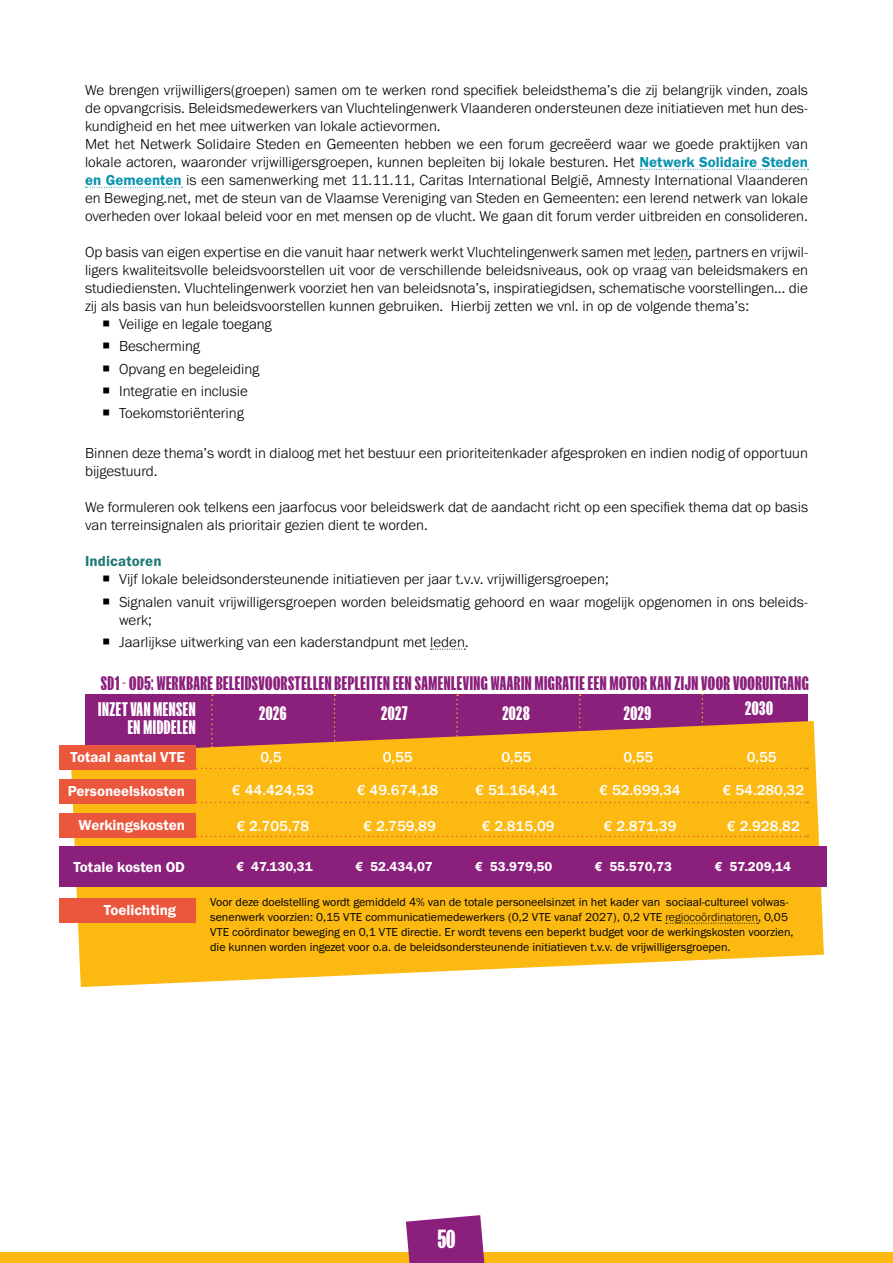
<style>
.page{position:relative;width:893px;height:1263px;background:#fff}
.page>*{position:absolute;margin:0;border:0;box-sizing:border-box;transform-origin:0 0}
.t1{font:700 24px "FK Screamer";color:#fff}
.t2{font:700 18px "FK Screamer";letter-spacing:.03em;color:#8a1f7c}
.t3{font:700 18px/18px "FK Screamer";letter-spacing:.03em;color:#fff;text-align:right}
.t4{font:300 15px/18px "Franklin Gothic URW";color:#000}
.t5{font:500 15px "Franklin Gothic URW";color:#fff}
.t6{font:15px "Franklin Gothic URW Dem";color:#fff}
.t7{font:15px "Franklin Gothic URW Dem";letter-spacing:.01em;color:#1f7975}
.t8{font:13.5px "Franklin Gothic URW Dem";color:#fff}
.t9{font:12px/15px "Franklin Gothic URW Boo";color:#000}
.s1{font-family:"Franklin Gothic URW Dem";font-weight:400;color:#0793ad}
.s2{font-family:"Franklin Gothic URW";font-weight:300}
</style>
<div class="page">
<div style="left:0;top:1252px;width:893px;height:11px;background:#fbb911"></div>
<svg style="left:406px;top:1215px;width:79px;height:48px;background:#973888"></svg>
<svg style="left:640px;top:169px;width:168px;height:1px"></svg>
<svg style="left:85px;top:187px;width:97px;height:1px"></svg>
<svg style="left:654px;top:259px;width:35px;height:1px"></svg>
<svg style="left:431px;top:649px;width:34px;height:1px"></svg>
<div style="left:85px;top:694px;width:723px;height:149px;background:#8a1f7c"></div>
<svg style="left:71px;top:721px;width:753px;height:266px;fill:#fbb911"></svg>
<div style="left:60px;top:746px;width:136px;height:24px;background:#eb573d"></div>
<div style="left:60px;top:779px;width:136px;height:25px;background:#eb573d"></div>
<div style="left:60px;top:813px;width:136px;height:24px;background:#eb573d"></div>
<div style="left:60px;top:898px;width:136px;height:24px;background:#eb573d"></div>
<div style="left:60px;top:847px;width:767px;height:40px;background:#8a1f7c"></div>
<svg style="left:196px;top:768px;width:612px;height:1px"></svg>
<svg style="left:211px;top:694px;width:2px;height:54px"></svg>
<svg style="left:334px;top:694px;width:1px;height:68px"></svg>
<svg style="left:456px;top:694px;width:2px;height:68px"></svg>
<svg style="left:579px;top:694px;width:2px;height:68px"></svg>
<svg style="left:702px;top:689px;width:1px;height:68px"></svg>
<svg style="left:196px;top:802px;width:612px;height:1px"></svg>
<svg style="left:196px;top:836px;width:612px;height:1px"></svg>
<svg style="left:666px;top:923px;width:93px;height:1px"></svg>
<p class="t4" style="left:85px;top:81px;width:724px">We brengen vrijwilligers(groepen) samen om te werken rond specifiek beleidsthema’s die zij belangrijk vinden, zoals de opvangcrisis. Beleidsmedewerkers van Vluchtelingenwerk Vlaanderen ondersteunen deze initiatieven met hun des&shy;kundigheid en het mee uitwerken van lokale actievormen.<br>Met het Netwerk Solidaire Steden en Gemeenten hebben we een forum gecreëerd waar we goede praktijken van lokale actoren, waaronder vrijwilligersgroepen, kunnen bepleiten bij lokale besturen. Het <span class="s1">Netwerk Solidaire Steden en Gemeenten</span> is een samenwerking met 11.11.11, Caritas International België, Amnesty International Vlaanderen en Beweging.net, met de steun van de Vlaamse Vereniging van Steden en Gemeenten: een lerend netwerk van lokale overheden over lokaal beleid voor en met mensen op de vlucht. We gaan dit forum verder uitbreiden en consolideren.</p>
<p class="t4" style="left:85px;top:243px;width:724px">Op basis van eigen expertise en die vanuit haar netwerk werkt Vluchtelingenwerk samen met leden, partners en vrijwil-</p>
<p class="t4" style="left:85px;top:261px;width:724px">ligers kwaliteitsvolle beleidsvoorstellen uit voor de verschillende beleidsniveaus, ook op vraag van beleidsmakers en</p>
<p class="t4" style="left:85px;top:279px;width:724px">studiediensten. Vluchtelingenwerk voorziet hen van beleidsnota’s, inspiratiegidsen, schematische voorstellingen… die</p>
<p class="t4" style="left:85px;top:297px;width:666px">zij als basis van hun beleidsvoorstellen kunnen gebruiken. Hierbij zetten we vnl. in op de volgende thema’s:</p>
<p class="t4" style="left:119px;top:315px;width:154px">Veilige en legale toegang</p>
<p class="t4" style="left:119px;top:335px;width:142px;line-height:22.2px">Bescherming<br>Opvang en begeleiding<br>Integratie en inclusie<br>Toekomstoriëntering</p>
<p class="t4" style="left:85px;top:444px;width:724px">Binnen deze thema’s wordt in dialoog met het bestuur een prioriteitenkader afgesproken en indien nodig of opportuun bijgestuurd.</p>
<p class="t4" style="left:85px;top:498px;width:724px">We formuleren ook telkens een jaarfocus voor beleidswerk dat de aandacht richt op een specifiek thema dat op basis van terreinsignalen als prioritair gezien dient te worden.</p>
<p class="t7" style="left:85px;top:552px;width:78px">Indicatoren</p>
<p class="t4" style="left:119px;top:568px;width:690px;line-height:22.2px">Vijf lokale beleidsondersteunende initiatieven per jaar t.v.v. vrijwilligersgroepen;<br>Signalen vanuit vrijwilligersgroepen worden beleidsmatig gehoord en waar mogelijk opgenomen in ons beleids-</p>
<p class="t4" style="left:119px;top:608px;width:351px;line-height:22.2px">werk;<br>Jaarlijkse uitwerking van een kaderstandpunt met leden.</p>
<p class="t2" style="left:101px;top:672px;width:710px">SD1 - OD5: WERKBARE BELEIDSVOORSTELLEN BEPLEITEN EEN SAMENLEVING WAARIN MIGRATIE EEN MOTOR KAN ZIJN VOOR VOORUITGANG</p>
<p class="t3" style="left:98px;top:700px;width:99px">INZET VAN MENSEN<br>EN MIDDELEN</p>
<p class="t3" style="left:259px;top:704px;width:29px">2026</p>
<p class="t3" style="left:381px;top:704px;width:28px">2027</p>
<p class="t3" style="left:502px;top:704px;width:29px">2028</p>
<p class="t3" style="left:624px;top:704px;width:29px">2029</p>
<p class="t3" style="left:745px;top:699px;width:29px">2030</p>
<p class="t6" style="left:71px;top:748px;width:116px">Totaal aantal VTE</p>
<p class="t5" style="left:261px;top:748px;width:23px">0,5</p>
<p class="t5" style="left:383px;top:748px;width:31px">0,55</p>
<p class="t5" style="left:501px;top:748px;width:31px">0,55</p>
<p class="t5" style="left:623px;top:748px;width:31px">0,55</p>
<p class="t5" style="left:747px;top:748px;width:31px">0,55</p>
<p class="t6" style="left:68px;top:782px;width:119px">Personeelskosten</p>
<p class="t6" style="left:79px;top:815px;width:108px">Werkingskosten</p>
<p class="t5" style="left:232px;top:781px;width:83px">€ 44.424,53</p>
<p class="t5" style="left:357px;top:781px;width:83px">€ 49.674,18</p>
<p class="t5" style="left:476px;top:781px;width:83px">€ 51.164,41</p>
<p class="t5" style="left:600px;top:781px;width:83px">€ 52.699,34</p>
<p class="t5" style="left:723px;top:781px;width:83px">€ 54.280,32</p>
<p class="t5" style="left:237px;top:817px;width:74px">€ 2.705,78</p>
<p class="t5" style="left:363px;top:817px;width:74px">€ 2.759,89</p>
<p class="t5" style="left:482px;top:817px;width:74px">€ 2.815,09</p>
<p class="t5" style="left:604px;top:817px;width:74px">€ 2.871,39</p>
<p class="t5" style="left:727px;top:817px;width:74px">€ 2.928,82</p>
<p class="t6" style="left:73px;top:857px;width:113px">Totale kosten OD</p>
<p class="t8" style="left:237px;top:858px;width:78px">€ 47.130,31</p>
<p class="t8" style="left:355px;top:858px;width:79px">€ 52.434,07</p>
<p class="t8" style="left:475px;top:858px;width:79px">€ 53.979,50</p>
<p class="t8" style="left:595px;top:858px;width:79px">€ 55.570,73</p>
<p class="t8" style="left:715px;top:858px;width:78px">€ 57.209,14</p>
<p class="t6" style="left:104px;top:900px;width:74px">Toelichting</p>
<p class="t9" style="left:210px;top:894px;width:585px">Voor deze doelstelling wordt gemiddeld 4% van de totale personeelsinzet in het kader van sociaal-cultureel volwas&shy;senenwerk voorzien: 0,15 VTE communicatiemedewerkers (0,2 VTE vanaf 2027), 0,2 VTE <span class="s2">regiocoördinatoren</span>, 0,05<br>VTE coördinator beweging en 0,1 VTE directie. Er wordt tevens een beperkt budget voor de werkingskosten voorzien, die kunnen worden ingezet voor o.a. de beleidsondersteunende initiatieven t.v.v. de vrijwilligersgroepen.</p>
<h1 class="t1" style="left:438px;top:1225px;width:19px">50</h1>
</div>
